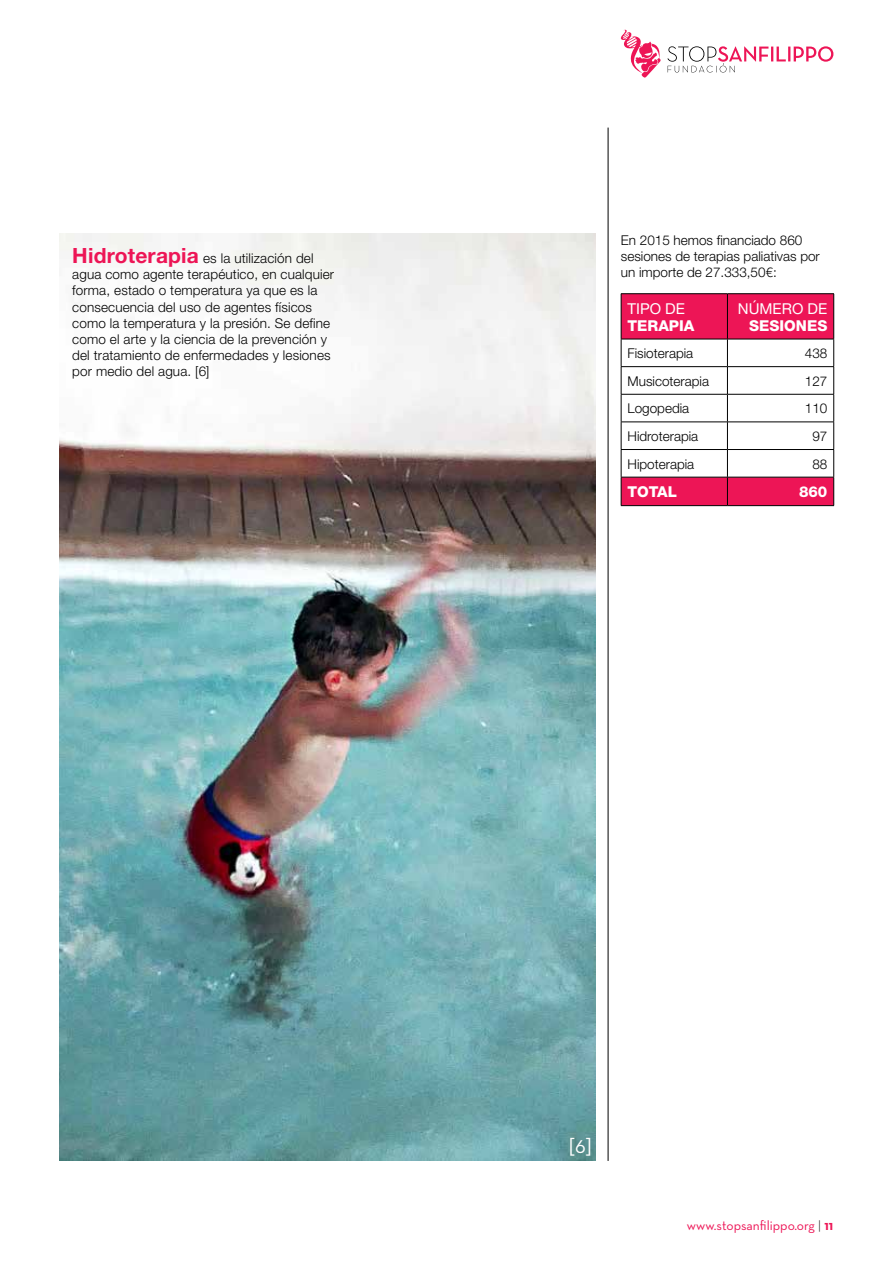
<style>
.page{position:relative;width:893px;height:1263px;background:#fff}
.page>*{position:absolute;margin:0;border:0;box-sizing:border-box;transform-origin:0 0}
.t1{font:21px "Neutra Text";color:#fff}
.t2{font:800 15px "Helvetica Neue";color:#fff}
.t3{font:15px "Helvetica Neue";color:#fff}
.t4{font:300 13.5px/16.2px "Helvetica Neue";letter-spacing:.01em;color:#000}
.t5{font:13.5px "Neutra Text";color:#ed1556}
.s1{font-weight:700;font-size:21px;color:#ed1556}
.s2{font-weight:300;color:#000}
.s3{font-weight:700}
</style>
<div class="page">
<svg style="left:667px;top:46px;width:166px;height:27px"></svg>
<svg style="left:620px;top:29px;width:41px;height:49px"></svg>
<hr style="left:608px;top:128px;width:1px;height:1033px;background:#000">
<img style="left:60px;top:234px;width:535px;height:927px">
<div style="left:622px;top:294px;width:211px;height:45px;background:#ed1556"></div>
<hr style="left:621px;top:293px;width:106px;height:1px;background:#000">
<hr style="left:621px;top:294px;width:1px;height:45px;background:#000">
<hr style="left:727px;top:293px;width:107px;height:1px;background:#000">
<hr style="left:727px;top:294px;width:1px;height:45px;background:#000">
<hr style="left:833px;top:294px;width:1px;height:45px;background:#000">
<svg style="left:621px;top:339px;width:213px;height:166px"></svg>
<hr style="left:621px;top:505px;width:106px;height:1px;background:#000">
<hr style="left:727px;top:505px;width:107px;height:1px;background:#000">
<p class="t4" style="left:72px;top:250px;width:263px"><span class="s1">Hidroterapia</span> es la utilización del agua como agente terapéutico, en cualquier forma, estado o temperatura ya que es la consecuencia del uso de agentes físicos como la temperatura y la presión. Se define como el arte y la ciencia de la prevención y del tratamiento de enfermedades y lesiones por medio del agua. [6]</p>
<p class="t4" style="left:621px;top:231px;width:201px">En 2015 hemos financiado 860 sesiones de terapias paliativas por un importe de 27.333,50€:</p>
<p class="t3" style="left:627px;top:300px;width:59px">TIPO DE</p>
<p class="t2" style="left:627px;top:316px;width:68px">TERAPIA</p>
<p class="t3" style="left:738px;top:300px;width:91px">NÚMERO DE</p>
<p class="t2" style="left:749px;top:316px;width:80px">SESIONES</p>
<p class="t4" style="left:627px;top:345px;width:67px">Fisioterapia</p>
<p class="t4" style="left:805px;top:345px;width:24px">438</p>
<p class="t4" style="left:627px;top:373px;width:83px">Musicoterapia</p>
<p class="t4" style="left:805px;top:373px;width:24px">127</p>
<p class="t4" style="left:627px;top:400px;width:63px">Logopedia</p>
<p class="t4" style="left:805px;top:400px;width:24px">110</p>
<p class="t4" style="left:627px;top:428px;width:72px">Hidroterapia</p>
<p class="t4" style="left:812px;top:428px;width:17px">97</p>
<p class="t4" style="left:627px;top:455px;width:68px">Hipoterapia</p>
<p class="t4" style="left:812px;top:455px;width:17px">88</p>
<p class="t2" style="left:627px;top:483px;width:51px">TOTAL</p>
<p class="t2" style="left:799px;top:483px;width:30px">860</p>
<h1 class="t1" style="left:569px;top:1133px;width:25px">[6]</h1>
<p class="t5" style="left:687px;top:1217px;width:148px">www.stopsanfilippo.org <span class="s2">|</span> <span class="s3">11</span></p>
</div>
